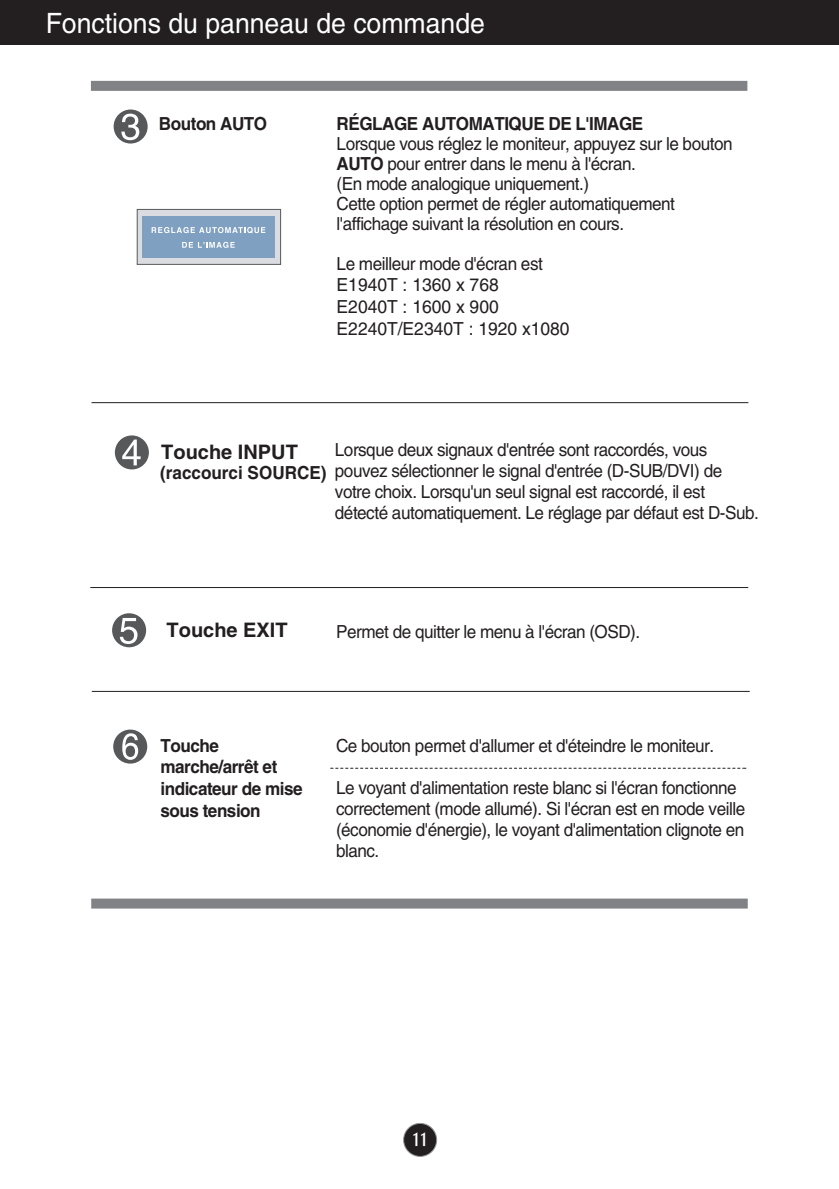
<style>
.page{position:relative;width:839px;height:1189px;background:#fff}
.page>*{position:absolute;margin:0;border:0;box-sizing:border-box;transform-origin:0 0}
.t1{font:28px "Helvetica";color:#fff;scale:.95 1}
.t2{font:700 20px "Helvetica";color:#231f20}
.t3{font:700 20px "Optima";color:#fff;scale:.7 1}
.t4{font:18px/21px "Helvetica";letter-spacing:-.03em;color:#231f20;scale:.95 1}
.t5{font:700 18px/21.6px "Helvetica";letter-spacing:-.03em;color:#231f20;scale:.95 1}
.t6{font:18px/21.4px "Helvetica";color:#231f20;scale:.95 1}
.t7{font:700 18px "Helvetica";color:#231f20;scale:.95 1}
.s1{font-weight:700}
</style>
<div class="page">
<div style="left:403px;top:1123px;width:33px;height:33px;background:#231f20;border-radius:50%"></div>
<div style="left:403px;top:1123px;width:34px;height:34px;border:2px solid #939598;border-radius:50%"></div>
<div style="left:0;top:0;width:839px;height:45px;background:#231f20"></div>
<div style="left:114px;top:109px;width:34px;height:34px;background:#57585a;border-radius:50%"></div>
<svg style="left:121px;top:114px;width:18px;height:26px"></svg>
<hr style="left:92px;top:691px;width:657px;height:1px;background:#231f20">
<div style="left:115px;top:435px;width:34px;height:34px;background:#57585a;border-radius:50%"></div>
<svg style="left:122px;top:439px;width:19px;height:26px"></svg>
<hr style="left:91px;top:402px;width:657px;height:1px;background:#231f20">
<div style="left:91px;top:81px;width:656px;height:10px;background:#808285"></div>
<div style="left:91px;top:898px;width:656px;height:10px;background:#808285"></div>
<div style="left:113px;top:729px;width:34px;height:34px;background:#57585a;border-radius:50%"></div>
<svg style="left:122px;top:733px;width:16px;height:27px"></svg>
<div style="left:112px;top:613px;width:34px;height:34px;background:#57585a;border-radius:50%"></div>
<svg style="left:120px;top:618px;width:17px;height:26px"></svg>
<hr style="left:90px;top:587px;width:658px;height:1px;background:#231f20">
<svg style="left:330px;top:768px;width:416px;height:1px"></svg>
<div style="left:137px;top:209px;width:143px;height:55px;background:#dadce2"></div>
<div style="left:137px;top:209px;width:144px;height:56px;border:1px solid #57595a"></div>
<div style="left:143px;top:216px;width:132px;height:41px;background:#7fa0c1"></div>
<svg style="left:152px;top:227px;width:113px;height:6px"></svg>
<svg style="left:182px;top:242px;width:53px;height:6px"></svg>
<h1 class="t1" style="left:46px;top:13px;width:464px">Fonctions du panneau de commande</h1>
<p class="t5" style="left:159px;top:114px;width:115px">Bouton AUTO</p>
<p class="t5" style="left:336px;top:115px;width:324px">RÉGLAGE AUTOMATIQUE DE L'IMAGE</p>
<p class="t4" style="left:336px;top:136px;width:418px;line-height:20px">Lorsque vous réglez le moniteur, appuyez sur le bouton <span class="s1">AUTO</span> pour entrer dans le menu à l'écran.<br>(En mode analogique uniquement.)<br>Cette option permet de régler automatiquement l'affichage suivant la résolution en cours.</p>
<p class="t6" style="left:336px;top:255px;width:247px">Le meilleur mode d'écran est<br>E1940T : 1360 x 768<br>E2040T : 1600 x 900<br>E2240T/E2340T : 1920 x1080</p>
<p class="t2" style="left:161px;top:444px;width:138px">Touche INPUT</p>
<p class="t7" style="left:160px;top:466px;width:177px">(raccourci SOURCE)</p>
<p class="t4" style="left:335px;top:441px;width:448px">Lorsque deux signaux d'entrée sont raccordés, vous pouvez sélectionner le signal d'entrée (D-SUB/DVI) de votre choix. Lorsqu'un seul signal est raccordé, il est détecté automatiquement. Le réglage par défaut est D-Sub.</p>
<p class="t2" style="left:166px;top:623px;width:123px">Touche EXIT</p>
<p class="t4" style="left:336px;top:623px;width:321px">Permet de quitter le menu à l'écran (OSD).</p>
<p class="t5" style="left:160px;top:736px;width:151px">Touche marche/arrêt et indicateur de mise sous tension</p>
<p class="t4" style="left:336px;top:737px;width:399px">Ce bouton permet d'allumer et d'éteindre le moniteur.</p>
<p class="t4" style="left:336px;top:779px;width:432px">Le voyant d'alimentation reste blanc si l'écran fonctionne correctement (mode allumé). Si l'écran est en mode veille (économie d'énergie), le voyant d'alimentation clignote en blanc.</p>
<p class="t3" style="left:412px;top:1131px;width:23px">11</p>
</div>
